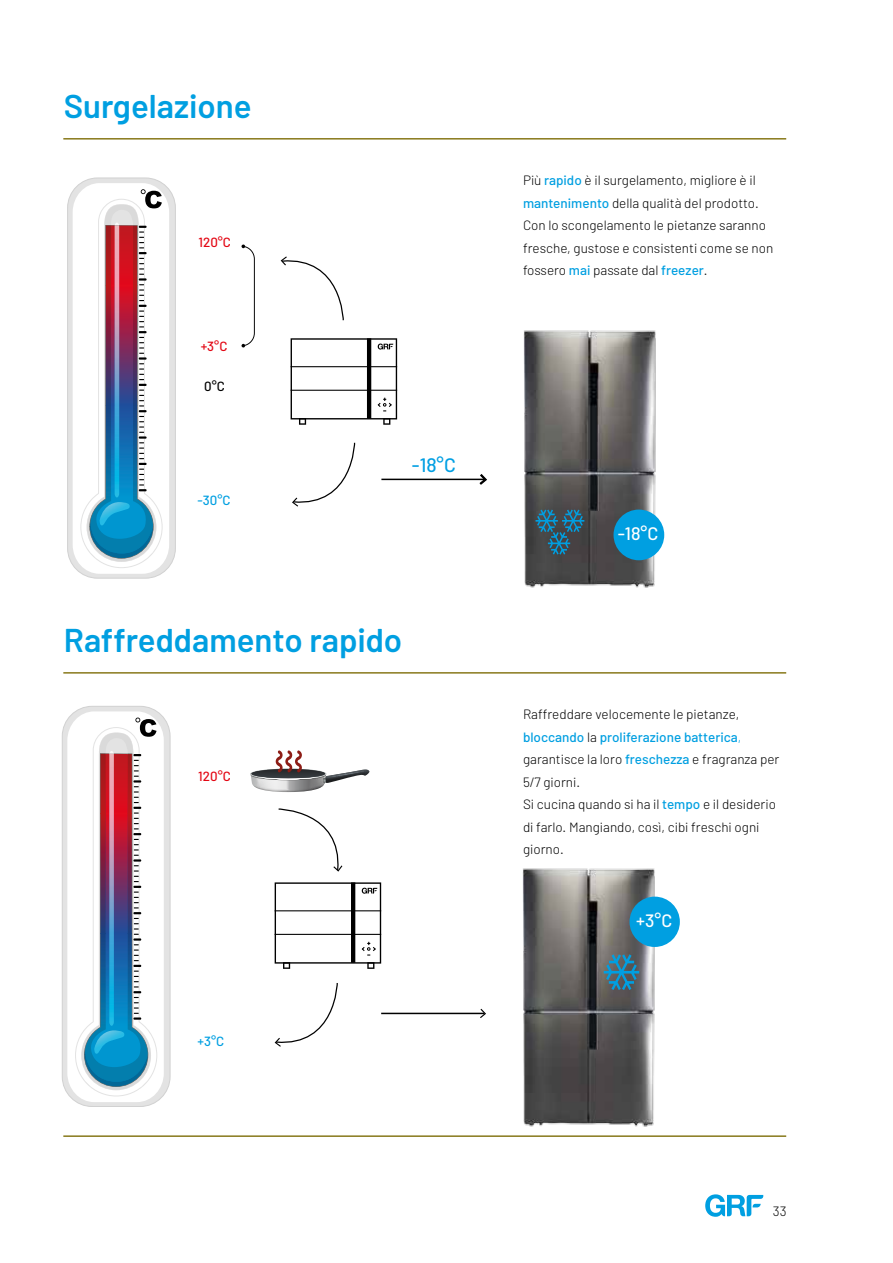
<style>
.page{position:relative;width:893px;height:1263px;background:#fff}
.page>*{position:absolute;margin:0;border:0;box-sizing:border-box;transform-origin:0 0}
.t1{font:600 33px "Barlow";color:#009fe1}
.t2{font:500 19.5px "Barlow";color:#009fe3}
.t3{font:500 18px "Barlow";color:#fff}
.t4{font:300 13.5px/22.5px "Barlow";color:#000}
.t5{font:500 13.35px "Barlow";color:#e30613}
.t6{font:500 13.35px "Barlow";color:#009fe1}
.t7{font:500 13.35px "Barlow";color:#000}
.s1{font-weight:500;color:#009fe1}
.s2{color:#009fe1}
</style>
<div class="page">
<svg style="left:705px;top:1194px;width:58px;height:23px"></svg>
<img style="left:523px;top:330px;width:142px;height:258px">
<img style="left:522px;top:868px;width:151px;height:259px">
<hr style="left:63px;top:1135px;width:723px;height:2px;background:#88791a">
<hr style="left:63px;top:138px;width:723px;height:2px;background:#88791a">
<hr style="left:63px;top:672px;width:723px;height:2px;background:#88791a">
<div style="left:613px;top:510px;width:51px;height:50px;background:#009fe1;border-radius:50%"></div>
<svg style="left:535px;top:510px;width:49px;height:45px;background:#355a6b"></svg>
<div style="left:629px;top:897px;width:51px;height:50px;background:#009fe1;border-radius:50%"></div>
<svg style="left:604px;top:954px;width:35px;height:36px"></svg>
<svg style="left:479px;top:474px;width:8px;height:11px"></svg>
<svg style="left:241px;top:244px;width:14px;height:104px"></svg>
<hr style="left:381px;top:479px;width:103px;height:1px;background:#000">
<svg style="left:292px;top:442px;width:64px;height:65px"></svg>
<svg style="left:291px;top:338px;width:106px;height:87px"></svg>
<svg style="left:281px;top:256px;width:63px;height:65px"></svg>
<svg style="left:480px;top:1009px;width:6px;height:9px"></svg>
<hr style="left:381px;top:1013px;width:103px;height:1px;background:#000">
<svg style="left:275px;top:983px;width:63px;height:64px"></svg>
<svg style="left:275px;top:882px;width:106px;height:87px"></svg>
<svg style="left:278px;top:808px;width:64px;height:64px"></svg>
<svg style="left:250px;top:750px;width:120px;height:42px"></svg>
<svg style="left:62px;top:706px;width:109px;height:401px"></svg>
<svg style="left:67px;top:177px;width:109px;height:402px"></svg>
<h1 class="t1" style="left:64px;top:86px;width:190px">Surgelazione</h1>
<p class="t5" style="left:199px;top:234px;width:34px">120°C</p>
<p class="t5" style="left:201px;top:338px;width:28px">+3°C</p>
<p class="t7" style="left:204px;top:378px;width:22px">0°C</p>
<p class="t6" style="left:198px;top:491px;width:35px">-30°C</p>
<h2 class="t2" style="left:412px;top:453px;width:45px">-18°C</h2>
<h1 class="t1" style="left:64px;top:620px;width:340px">Raffreddamento rapido</h1>
<p class="t5" style="left:198px;top:768px;width:34px">120°C</p>
<p class="t6" style="left:197px;top:1033px;width:28px">+3°C</p>
<p class="t4" style="left:523px;top:169px;width:252px">Più <span class="s1">rapido</span> è il surgelamento, migliore è il <span class="s1">mantenimento</span> della qualità del prodotto.<br>Con lo scongelamento le pietanze saranno fresche, gustose e consistenti come se non fossero <span class="s1">mai</span> passate dal <span class="s1">freezer</span>.</p>
<h3 class="t3" style="left:618px;top:523px;width:42px">-18°C</h3>
<p class="t4" style="left:523px;top:703px;width:258px">Raffreddare velocemente le pietanze, <span class="s1">bloccando</span> la <span class="s1">proliferazione batterica</span><span class="s2">, </span>garantisce la loro <span class="s1">freschezza</span> e fragranza per 5/7 giorni.<br>Si cucina quando si ha il <span class="s1">tempo</span> e il desiderio di farlo. Mangiando, così, cibi freschi ogni giorno.</p>
<h3 class="t3" style="left:636px;top:910px;width:37px">+3°C</h3>
<p class="t4" style="left:773px;top:1200px;width:15px">33</p>
</div>
